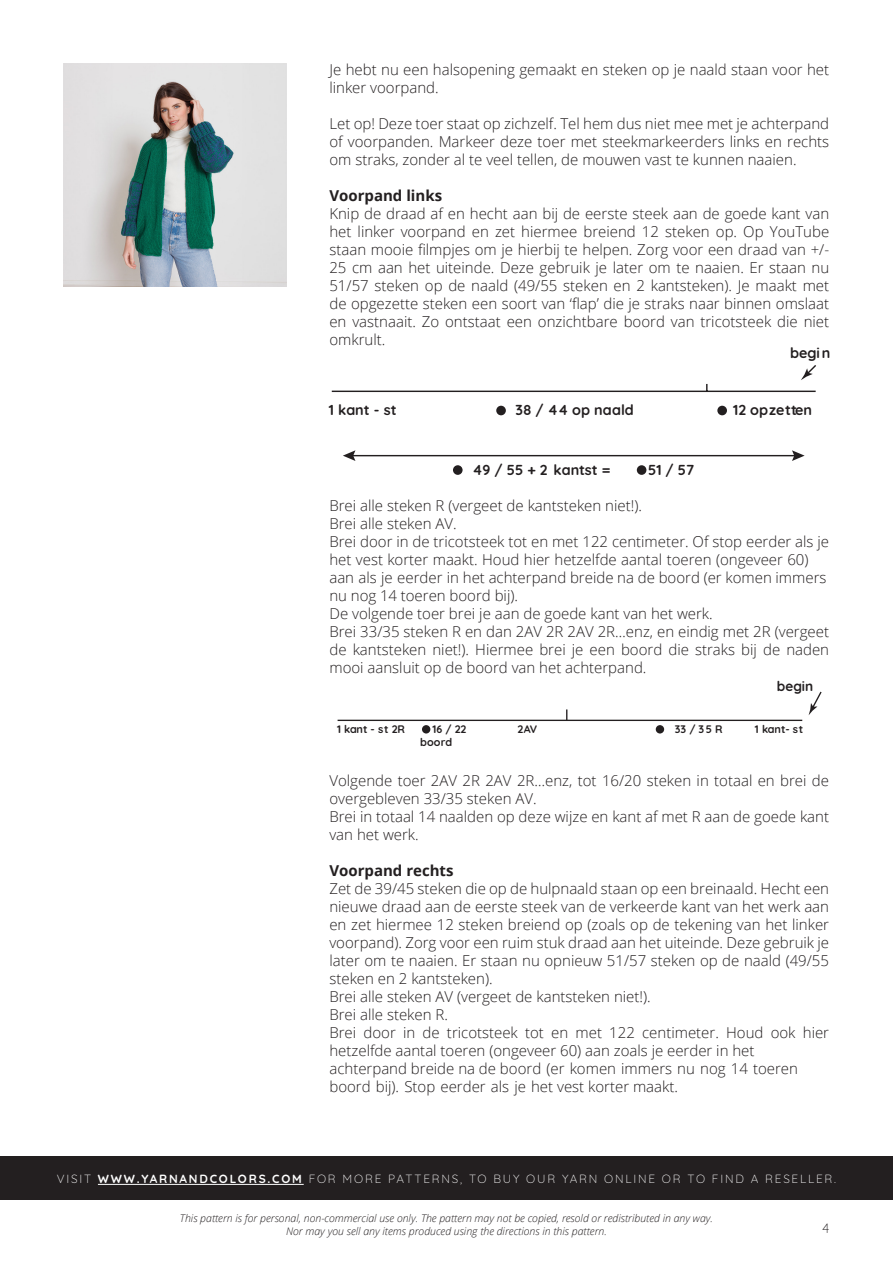
<style>
.page{position:relative;width:893px;height:1263px;background:#fff}
.page>*{position:absolute;margin:0;border:0;box-sizing:border-box;transform-origin:0 0}
.t1{font:300 15px/18px "Open Sans";color:#231f20}
.t2{font:700 15px "Open Sans";color:#231f20}
.t3{font:700 14.4px "Quicksand";color:#231f20}
.t4{font:700 13.65px "Quicksand";color:#231f20}
.t5{font:300 13.5px "Quicksand";color:#231f20}
.t6{font:300 11.85px "Quicksand";letter-spacing:.15em;color:#fff}
.t7{font:700 10.95px/13px "Quicksand";color:#231f20}
.t8{font:italic 300 10.5px/12.6px "Open Sans";color:#231f20;text-align:center}
.s1{font-weight:700}
</style>
<div class="page">
<div style="left:0;top:1156px;width:893px;height:43px;background:#231f20"></div>
<hr style="left:98px;top:1184px;width:206px;height:1px;background:#fff">
<img style="left:64px;top:64px;width:223px;height:223px">
<div style="left:496px;top:406px;width:10px;height:9px;background:#231f20;border-radius:50%"></div>
<div style="left:453px;top:465px;width:10px;height:10px;background:#231f20;border-radius:50%"></div>
<div style="left:637px;top:465px;width:9px;height:10px;background:#231f20;border-radius:50%"></div>
<div style="left:717px;top:406px;width:10px;height:9px;background:#231f20;border-radius:50%"></div>
<hr style="left:332px;top:391px;width:484px;height:1px;background:#231f20">
<hr style="left:351px;top:455px;width:445px;height:1px;background:#231f20">
<svg style="left:343px;top:450px;width:12px;height:11px"></svg>
<svg style="left:792px;top:450px;width:13px;height:11px"></svg>
<svg style="left:801px;top:365px;width:15px;height:15px"></svg>
<svg style="left:809px;top:691px;width:13px;height:24px"></svg>
<hr style="left:338px;top:720px;width:464px;height:1px;background:#231f20">
<div style="left:422px;top:725px;width:8px;height:8px;background:#231f20;border-radius:50%"></div>
<div style="left:656px;top:725px;width:8px;height:8px;background:#231f20;border-radius:50%"></div>
<p class="t1" style="left:329px;top:60px;width:501px">Je hebt nu een halsopening gemaakt en steken op je naald staan voor het linker voorpand.</p>
<p class="t1" style="left:329px;top:114px;width:501px;text-align:justify">Let op! Deze toer staat op zichzelf. Tel hem dus niet mee met je achterpand of voorpanden. Markeer deze toer met steekmarkeerders links en rechts om straks, zonder al te veel tellen, de mouwen vast te kunnen naaien.</p>
<p class="t2" style="left:329px;top:185px;width:114px">Voorpand links</p>
<p class="t1" style="left:329px;top:204px;width:501px;text-align:justify">Knip de draad af en hecht aan bij de eerste steek aan de goede kant van het linker voorpand en zet hiermee breiend 12 steken op. Op YouTube staan mooie filmpjes om je hierbij te helpen. Zorg voor een draad van +/- 25 cm aan het uiteinde. Deze gebruik je later om te naaien. Er staan nu 51/57 steken op de naald (49/55 steken en 2 kantsteken). Je maakt met de opgezette steken een soort van ‘flap’ die je straks naar binnen omslaat en vastnaait. Zo ontstaat een onzichtbare boord van tricotsteek die niet omkrult.</p>
<p class="t3" style="left:329px;top:398px;width:69px">1 kant - st</p>
<p class="t3" style="left:516px;top:398px;width:120px">38 / 44 op naald</p>
<p class="t3" style="left:472px;top:458px;width:140px">49 / 55 + 2 kantst =</p>
<p class="t3" style="left:648px;top:458px;width:48px">51 / 57</p>
<p class="t3" style="left:790px;top:341px;width:42px">begin</p>
<p class="t3" style="left:733px;top:398px;width:80px">12 opzetten</p>
<p class="t1" style="left:329px;top:496px;width:501px">Brei alle steken R (vergeet de kantsteken niet!).<br>Brei alle steken AV.<br>Brei door in de tricotsteek tot en met 122 centimeter. Of stop eerder als je het vest korter maakt. Houd hier hetzelfde aantal toeren (ongeveer 60) aan als je eerder in het achterpand breide na de boord (er komen immers nu nog 14 toeren boord bij).<br>De volgende toer brei je aan de goede kant van het werk.<br>Brei 33/35 steken R en dan 2AV 2R 2AV 2R…enz, en eindig met 2R (vergeet de kantsteken niet!). Hiermee brei je een boord die straks bij de naden mooi aansluit op de boord van het achterpand.</p>
<p class="t4" style="left:777px;top:675px;width:38px">begin</p>
<p class="t7" style="left:337px;top:721px;width:69px">1 kant - st 2R</p>
<p class="t7" style="left:420px;top:721px;width:48px;text-indent:12px">16 / 22 boord</p>
<p class="t7" style="left:517px;top:721px;width:21px">2AV</p>
<p class="t7" style="left:675px;top:721px;width:49px">33 / 35 R</p>
<p class="t7" style="left:755px;top:721px;width:50px">1 kant- st</p>
<p class="t1" style="left:329px;top:771px;width:501px">Volgende toer 2AV 2R 2AV 2R…enz, tot 16/20 steken in totaal en brei de overgebleven 33/35 steken AV.<br>Brei in totaal 14 naalden op deze wijze en kant af met R aan de goede kant van het werk.</p>
<p class="t1" style="left:329px;top:861px;width:501px"><span class="s1">Voorpand rechts<br></span>Zet de 39/45 steken die op de hulpnaald staan op een breinaald. Hecht een nieuwe draad aan de eerste steek van de verkeerde kant van het werk aan en zet hiermee 12 steken breiend op (zoals op de tekening van het linker voorpand). Zorg voor een ruim stuk draad aan het uiteinde. Deze gebruik je later om te naaien. Er staan nu opnieuw 51/57 steken op de naald (49/55 steken en 2 kantsteken).<br>Brei alle steken AV (vergeet de kantsteken niet!).<br>Brei alle steken R.<br>Brei door in de tricotsteek tot en met 122 centimeter. Houd ook hier hetzelfde aantal toeren (ongeveer 60) aan zoals je eerder in het achterpand breide na de boord (er komen immers nu nog 14 toeren boord bij). Stop eerder als je het vest korter maakt.</p>
<p class="t6" style="left:57px;top:1170px;width:781px">VISIT <span class="s1">WWW.YARNANDCOLORS.COM</span> FOR MORE PATTERNS, TO BUY OUR YARN ONLINE OR TO FIND A RESELLER.</p>
<p class="t8" style="left:180px;top:1211px;width:534px">This pattern is for personal, non-commercial use only. The pattern may not be copied, resold or redistributed in any way.<br>Nor may you sell any items produced using the directions in this pattern.</p>
<p class="t5" style="left:822px;top:1217px;width:8px">4</p>
</div>
